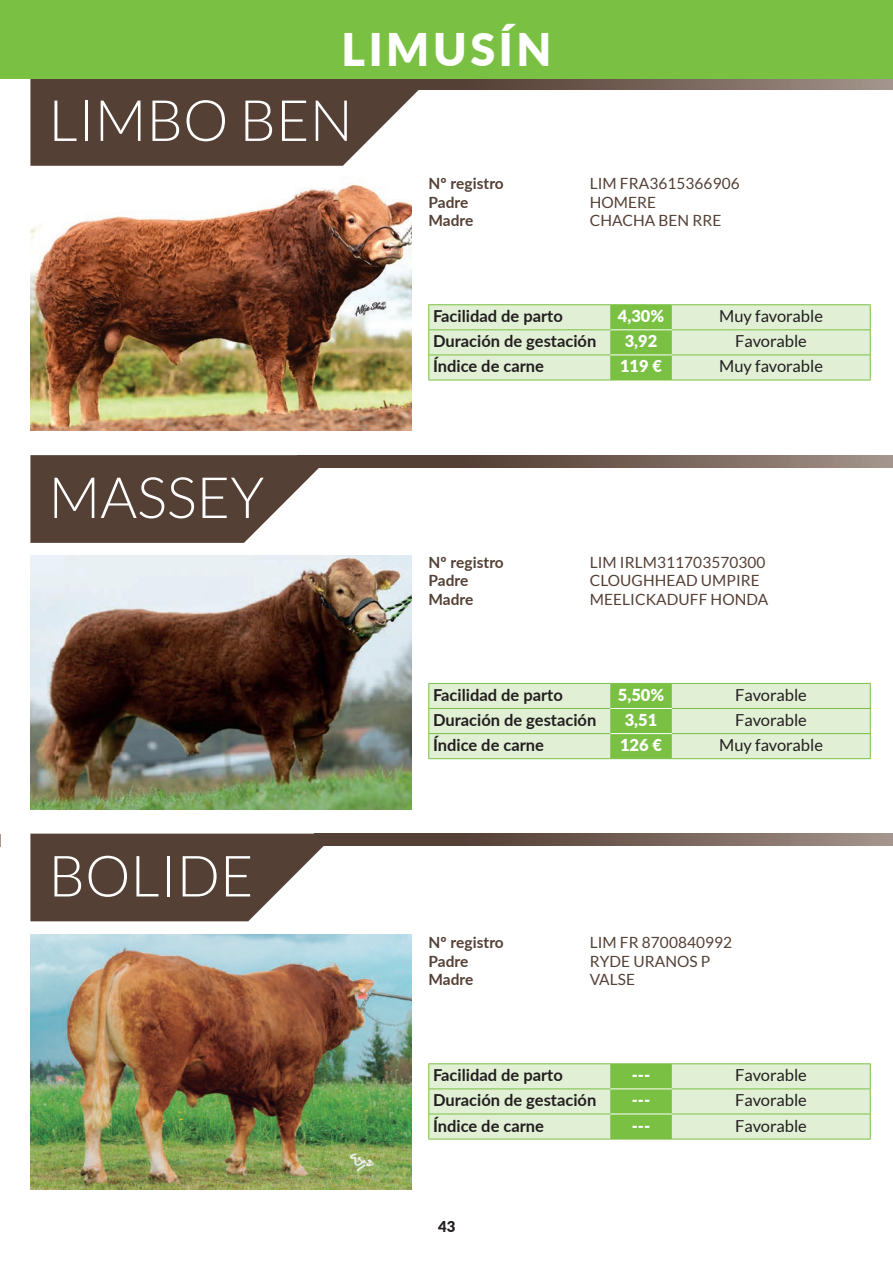
<style>
.page{position:relative;width:893px;height:1263px;background:#fff}
.page>*{position:absolute;margin:0;border:0;box-sizing:border-box;transform-origin:0 0}
.t1{font:300 57px "Lato";color:#fff}
.t2{font:900 45px "Lato";letter-spacing:.08em;color:#fff}
.t3{font:700 16.5px "Lato";color:#231f20}
.t4{font:16.5px "Lato";color:#231f20}
.t5{font:900 16.5px "Lato";color:#fff}
.t6{font:15.45px/18.6px "Lato";letter-spacing:.005em;color:#544035}
.t7{font:700 15.45px/18.6px "Lato";letter-spacing:.005em;color:#544035}
.t8{font:900 15px "Lato";color:#231f20}
</style>
<div class="page">
<svg style="left:431px;top:78px;width:462px;height:11px;background:#776d58"></svg>
<svg style="left:0;top:834px;width:1px;height:12px"></svg>
<svg style="left:332px;top:455px;width:561px;height:12px;background:#715e54"></svg>
<svg style="left:336px;top:834px;width:557px;height:12px;background:#715e54"></svg>
<svg style="left:30px;top:78px;width:401px;height:88px;background:#68574c"></svg>
<svg style="left:30px;top:455px;width:302px;height:88px;background:#6d5c52"></svg>
<svg style="left:30px;top:834px;width:306px;height:87px;background:#6c5b51"></svg>
<hr style="left:428px;top:304px;width:182px;height:1px;background:#7ac143">
<hr style="left:610px;top:304px;width:62px;height:1px;background:#7ac143">
<hr style="left:672px;top:304px;width:199px;height:1px;background:#7ac143">
<hr style="left:428px;top:380px;width:182px;height:1px;background:#7ac143">
<hr style="left:610px;top:380px;width:62px;height:1px;background:#7ac143">
<hr style="left:672px;top:380px;width:199px;height:1px;background:#7ac143">
<svg style="left:428px;top:305px;width:443px;height:75px;background:#cfe7bc"></svg>
<svg style="left:428px;top:683px;width:443px;height:76px;background:#cee6ba"></svg>
<hr style="left:428px;top:1063px;width:182px;height:1px;background:#7ac143">
<hr style="left:610px;top:1063px;width:62px;height:1px;background:#7ac143">
<hr style="left:672px;top:1063px;width:199px;height:1px;background:#7ac143">
<hr style="left:428px;top:1139px;width:182px;height:1px;background:#7ac143">
<hr style="left:610px;top:1139px;width:62px;height:1px;background:#7ac143">
<hr style="left:672px;top:1139px;width:199px;height:1px;background:#7ac143">
<svg style="left:428px;top:1064px;width:443px;height:75px;background:#cfe7bc"></svg>
<img style="left:31px;top:184px;width:381px;height:247px">
<img style="left:31px;top:555px;width:381px;height:254px">
<img style="left:31px;top:935px;width:381px;height:254px">
<div style="left:0;top:0;width:893px;height:78px;background:#7ac143"></div>
<h2 class="t2" style="left:341px;top:16px;width:212px">LIMUSÍN</h2>
<h1 class="t1" style="left:49px;top:90px;width:306px">LIMBO BEN</h1>
<h1 class="t1" style="left:49px;top:467px;width:217px">MASSEY</h1>
<h1 class="t1" style="left:49px;top:845px;width:207px">BOLIDE</h1>
<p class="t7" style="left:428px;top:173px;width:77px">Nº registro<br>Padre<br>Madre</p>
<p class="t6" style="left:590px;top:174px;width:151px">LIM FRA3615366906<br>HOMERE<br>CHACHA BEN RRE</p>
<p class="t3" style="left:433px;top:304px;width:131px">Facilidad de parto</p>
<p class="t5" style="left:618px;top:304px;width:48px">4,30%</p>
<p class="t4" style="left:719px;top:307px;width:105px">Muy favorable</p>
<p class="t3" style="left:433px;top:329px;width:165px">Duración de gestación</p>
<p class="t5" style="left:625px;top:329px;width:34px">3,92</p>
<p class="t4" style="left:735px;top:332px;width:73px">Favorable</p>
<p class="t3" style="left:433px;top:354px;width:113px">Índice de carne</p>
<p class="t5" style="left:620px;top:354px;width:44px">119 €</p>
<p class="t4" style="left:719px;top:357px;width:105px">Muy favorable</p>
<p class="t7" style="left:428px;top:552px;width:77px">Nº registro<br>Padre<br>Madre</p>
<p class="t6" style="left:590px;top:553px;width:180px">LIM IRLM311703570300<br>CLOUGHHEAD UMPIRE<br>MEELICKADUFF HONDA</p>
<p class="t3" style="left:433px;top:683px;width:131px">Facilidad de parto</p>
<p class="t5" style="left:618px;top:682px;width:48px">5,50%</p>
<p class="t4" style="left:735px;top:686px;width:73px">Favorable</p>
<p class="t3" style="left:433px;top:708px;width:165px">Duración de gestación</p>
<p class="t5" style="left:625px;top:708px;width:34px">3,51</p>
<p class="t4" style="left:735px;top:711px;width:73px">Favorable</p>
<p class="t3" style="left:433px;top:733px;width:113px">Índice de carne</p>
<p class="t5" style="left:620px;top:733px;width:44px">126 €</p>
<p class="t4" style="left:719px;top:736px;width:105px">Muy favorable</p>
<p class="t7" style="left:428px;top:932px;width:77px">Nº registro<br>Padre<br>Madre</p>
<p class="t6" style="left:590px;top:933px;width:144px">LIM FR 8700840992<br>RYDE URANOS P<br>VALSE</p>
<p class="t3" style="left:433px;top:1063px;width:131px">Facilidad de parto</p>
<p class="t5" style="left:632px;top:1063px;width:20px">---</p>
<p class="t4" style="left:735px;top:1066px;width:73px">Favorable</p>
<p class="t3" style="left:433px;top:1088px;width:165px">Duración de gestación</p>
<p class="t5" style="left:632px;top:1088px;width:20px">---</p>
<p class="t4" style="left:735px;top:1091px;width:73px">Favorable</p>
<p class="t3" style="left:433px;top:1113px;width:113px">Índice de carne</p>
<p class="t5" style="left:632px;top:1113px;width:20px">---</p>
<p class="t4" style="left:735px;top:1116px;width:73px">Favorable</p>
<p class="t8" style="left:438px;top:1215px;width:19px">43</p>
</div>
